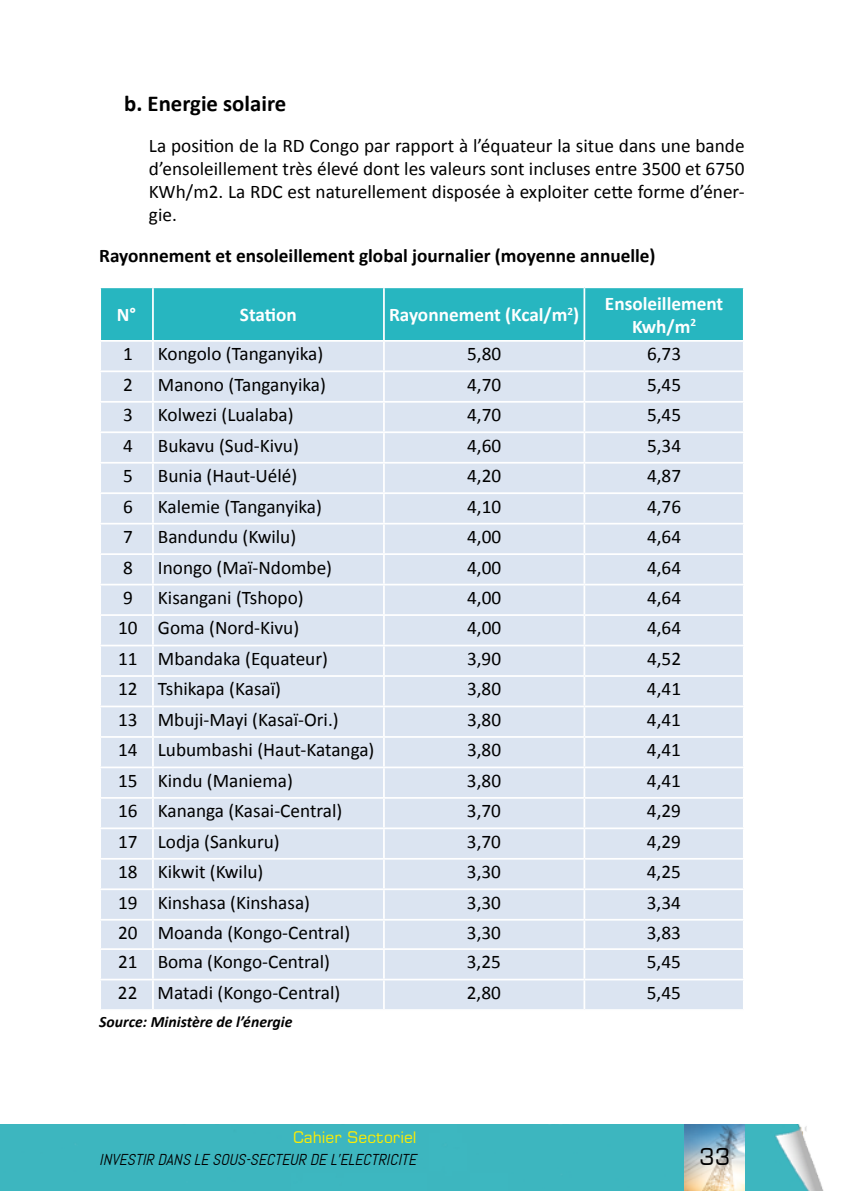
<style>
.page{position:relative;width:844px;height:1191px;background:#fff}
.page>*{position:absolute;margin:0;border:0;box-sizing:border-box;transform-origin:0 0}
.t1{font:700 22.75px "Calibri";color:#000}
.t2{font:22.75px "Square 721 BT";color:#000}
.t3{font:19.25px/23.1px "Calibri";color:#000;text-align:justify}
.t4{font:700 19.25px "Calibri";color:#000}
.t5{font:700 19.25px/23.1px "Calibri";color:#fff;text-align:center}
.t6{font:italic 15.75px "Abel";color:#000}
.t7{font:italic 700 15.75px "Calibri";color:#000}
.t8{font:15.75px "Square 721 BT";color:#ffed00}
</style>
<div class="page">
<img style="left:290px;top:1125px;width:534px;height:66px">
<img style="left:684px;top:1125px;width:60px;height:66px">
<div style="left:0;top:1125px;width:290px;height:66px;background:#3db6bf"></div>
<svg style="left:100px;top:287px;width:643px;height:722px;background:#d0e2ee"></svg>
<hr style="left:584px;top:978px;width:160px;height:2px;background:#fff">
<hr style="left:583px;top:980px;width:2px;height:29px;background:#fff">
<hr style="left:742px;top:980px;width:2px;height:29px;background:#fff">
<p class="t1" style="left:124px;top:88px;width:163px">b. Energie solaire</p>
<p class="t3" style="left:149px;top:134px;width:597px">La position de la RD Congo par rapport à l’équateur la situe dans une bande d’ensoleillement très élevé dont les valeurs sont incluses entre 3500 et 6750<br>KWh/m2. La RDC est naturellement disposée à exploiter cette forme d’éner&shy;gie.</p>
<p class="t4" style="left:99px;top:242px;width:557px">Rayonnement et ensoleillement global journalier (moyenne annuelle)</p>
<p class="t5" style="left:117px;top:303px;width:21px">N°</p>
<p class="t5" style="left:240px;top:303px;width:58px">Station</p>
<p class="t5" style="left:389px;top:303px;width:192px">Rayonnement (Kcal/m<sup>2</sup>)</p>
<p class="t5" style="left:604px;top:291px;width:120px">Ensoleillement<br>Kwh/m<sup>2</sup></p>
<p class="t3" style="left:123px;top:342px;width:11px">1</p>
<p class="t3" style="left:158px;top:342px;width:167px">Kongolo (Tanganyika)</p>
<p class="t3" style="left:467px;top:342px;width:36px">5,80</p>
<p class="t3" style="left:647px;top:342px;width:36px">6,73</p>
<p class="t3" style="left:123px;top:373px;width:11px">2</p>
<p class="t3" style="left:158px;top:373px;width:169px">Manono (Tanganyika)</p>
<p class="t3" style="left:467px;top:373px;width:36px">4,70</p>
<p class="t3" style="left:647px;top:373px;width:36px">5,45</p>
<p class="t3" style="left:123px;top:403px;width:11px">3</p>
<p class="t3" style="left:158px;top:403px;width:137px">Kolwezi (Lualaba)</p>
<p class="t3" style="left:467px;top:403px;width:36px">4,70</p>
<p class="t3" style="left:647px;top:403px;width:36px">5,45</p>
<p class="t3" style="left:123px;top:434px;width:11px">4</p>
<p class="t3" style="left:158px;top:434px;width:142px">Bukavu (Sud-Kivu)</p>
<p class="t3" style="left:467px;top:434px;width:36px">4,60</p>
<p class="t3" style="left:647px;top:434px;width:36px">5,34</p>
<p class="t3" style="left:123px;top:464px;width:11px">5</p>
<p class="t3" style="left:158px;top:464px;width:141px">Bunia (Haut-Uélé)</p>
<p class="t3" style="left:467px;top:464px;width:36px">4,20</p>
<p class="t3" style="left:647px;top:464px;width:36px">4,87</p>
<p class="t3" style="left:123px;top:495px;width:11px">6</p>
<p class="t3" style="left:158px;top:495px;width:165px">Kalemie (Tanganyika)</p>
<p class="t3" style="left:467px;top:495px;width:36px">4,10</p>
<p class="t3" style="left:647px;top:495px;width:36px">4,76</p>
<p class="t3" style="left:123px;top:525px;width:11px">7</p>
<p class="t3" style="left:158px;top:525px;width:140px">Bandundu (Kwilu)</p>
<p class="t3" style="left:467px;top:525px;width:36px">4,00</p>
<p class="t3" style="left:647px;top:525px;width:36px">4,64</p>
<p class="t3" style="left:123px;top:555px;width:11px">8</p>
<p class="t3" style="left:158px;top:555px;width:176px">Inongo (Maï-Ndombe)</p>
<p class="t3" style="left:467px;top:555px;width:36px">4,00</p>
<p class="t3" style="left:647px;top:555px;width:36px">4,64</p>
<p class="t3" style="left:123px;top:586px;width:11px">9</p>
<p class="t3" style="left:158px;top:586px;width:147px">Kisangani (Tshopo)</p>
<p class="t3" style="left:467px;top:586px;width:36px">4,00</p>
<p class="t3" style="left:647px;top:586px;width:36px">4,64</p>
<p class="t3" style="left:118px;top:616px;width:182px">10 Goma (Nord-Kivu)</p>
<p class="t3" style="left:467px;top:616px;width:36px">4,00</p>
<p class="t3" style="left:647px;top:616px;width:36px">4,64</p>
<p class="t3" style="left:118px;top:647px;width:211px">11 Mbandaka (Equateur)</p>
<p class="t3" style="left:467px;top:647px;width:36px">3,90</p>
<p class="t3" style="left:646px;top:647px;width:36px">4,52</p>
<p class="t3" style="left:118px;top:677px;width:164px">12 Tshikapa (Kasaï)</p>
<p class="t3" style="left:467px;top:677px;width:36px">3,80</p>
<p class="t3" style="left:646px;top:677px;width:36px">4,41</p>
<p class="t3" style="left:118px;top:708px;width:222px">13 Mbuji-Mayi (Kasaï-Ori.)</p>
<p class="t3" style="left:467px;top:708px;width:36px">3,80</p>
<p class="t3" style="left:646px;top:708px;width:36px">4,41</p>
<p class="t3" style="left:118px;top:738px;width:258px">14 Lubumbashi (Haut-Katanga)</p>
<p class="t3" style="left:467px;top:738px;width:36px">3,80</p>
<p class="t3" style="left:646px;top:738px;width:36px">4,41</p>
<p class="t3" style="left:118px;top:769px;width:176px">15 Kindu (Maniema)</p>
<p class="t3" style="left:467px;top:769px;width:36px">3,80</p>
<p class="t3" style="left:646px;top:769px;width:36px">4,41</p>
<p class="t3" style="left:118px;top:799px;width:226px">16 Kananga (Kasai-Central)</p>
<p class="t3" style="left:467px;top:799px;width:36px">3,70</p>
<p class="t3" style="left:646px;top:799px;width:36px">4,29</p>
<p class="t3" style="left:118px;top:830px;width:163px">17 Lodja (Sankuru)</p>
<p class="t3" style="left:467px;top:830px;width:36px">3,70</p>
<p class="t3" style="left:646px;top:830px;width:36px">4,29</p>
<p class="t3" style="left:118px;top:860px;width:147px">18 Kikwit (Kwilu)</p>
<p class="t3" style="left:467px;top:860px;width:36px">3,30</p>
<p class="t3" style="left:646px;top:860px;width:36px">4,25</p>
<p class="t3" style="left:118px;top:890px;width:193px">19 Kinshasa (Kinshasa)</p>
<p class="t3" style="left:467px;top:890px;width:36px">3,30</p>
<p class="t3" style="left:646px;top:890px;width:36px">3,34</p>
<p class="t3" style="left:118px;top:921px;width:233px">20 Moanda (Kongo-Central)</p>
<p class="t3" style="left:467px;top:921px;width:36px">3,30</p>
<p class="t3" style="left:646px;top:921px;width:36px">3,83</p>
<p class="t3" style="left:118px;top:950px;width:213px">21 Boma (Kongo-Central)</p>
<p class="t3" style="left:466px;top:950px;width:36px">3,25</p>
<p class="t3" style="left:646px;top:950px;width:36px">5,45</p>
<p class="t3" style="left:118px;top:981px;width:224px">22 Matadi (Kongo-Central)</p>
<p class="t3" style="left:466px;top:981px;width:36px">2,80</p>
<p class="t3" style="left:646px;top:981px;width:36px">5,45</p>
<p class="t7" style="left:99px;top:1010px;width:195px">Source: Ministère de l’énergie</p>
<p class="t8" style="left:293px;top:1127px;width:125px">Cahier Sectoriel</p>
<p class="t6" style="left:99px;top:1150px;width:322px">INVESTIR DANS LE SOUS-SECTEUR DE L’ELECTRICITE</p>
<p class="t2" style="left:699px;top:1142px;width:32px">33</p>
</div>
